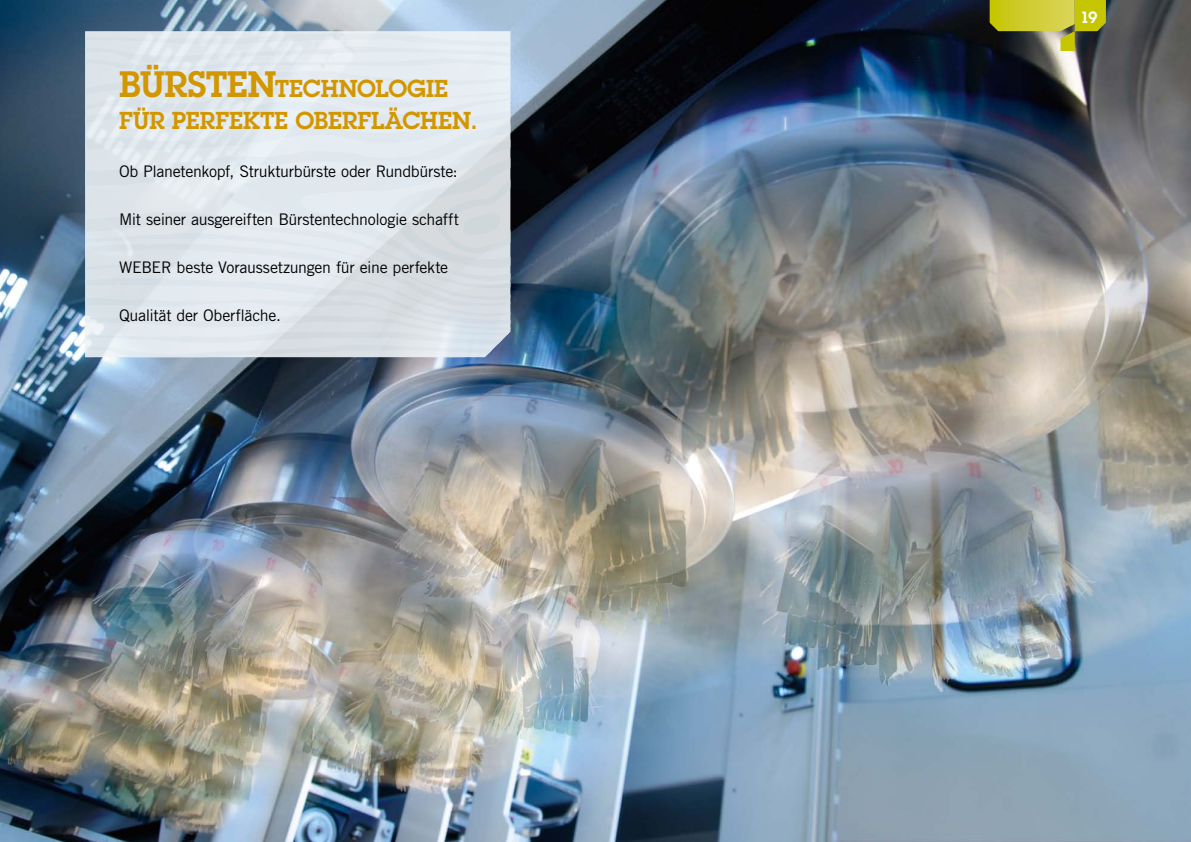
<style>
.page{position:relative;width:1191px;height:842px;background:#fff}
.page>*{position:absolute;margin:0;border:0;box-sizing:border-box;transform-origin:0 0}
.t1{font:600 24px/32px "Lubalin Graph Std";letter-spacing:-.005em;color:#d29700}
.t2{font:16px "Trade Gothic LT Std";letter-spacing:-.02em;color:#000}
.t3{font:600 16px "Lubalin Graph Std";color:#fff}
.s1{font-size:36px}
</style>
<div class="page">
<img style="left:0;top:0;width:1191px;height:842px">
<svg style="left:989px;top:0;width:117px;height:51px;background:#99982f"></svg>
<img style="left:85px;top:31px;width:425px;height:326px">
<h1 class="t1" style="left:119px;top:72px;width:360px"><span class="s1">BÜRSTEN</span>TECHNOLOGIE<br>FÜR PERFEKTE OBERFLÄCHEN.</h1>
<p class="t2" style="left:119px;top:161px;width:340px">Ob Planetenkopf, Strukturbürste oder Rundbürste:</p>
<p class="t2" style="left:119px;top:209px;width:341px">Mit seiner ausgereiften Bürstentechnologie schafft</p>
<p class="t2" style="left:119px;top:257px;width:331px">WEBER beste Voraussetzungen für eine perfekte</p>
<p class="t2" style="left:119px;top:305px;width:164px">Qualität der Oberfläche.</p>
<p class="t3" style="left:1080px;top:6px;width:19px">19</p>
</div>
